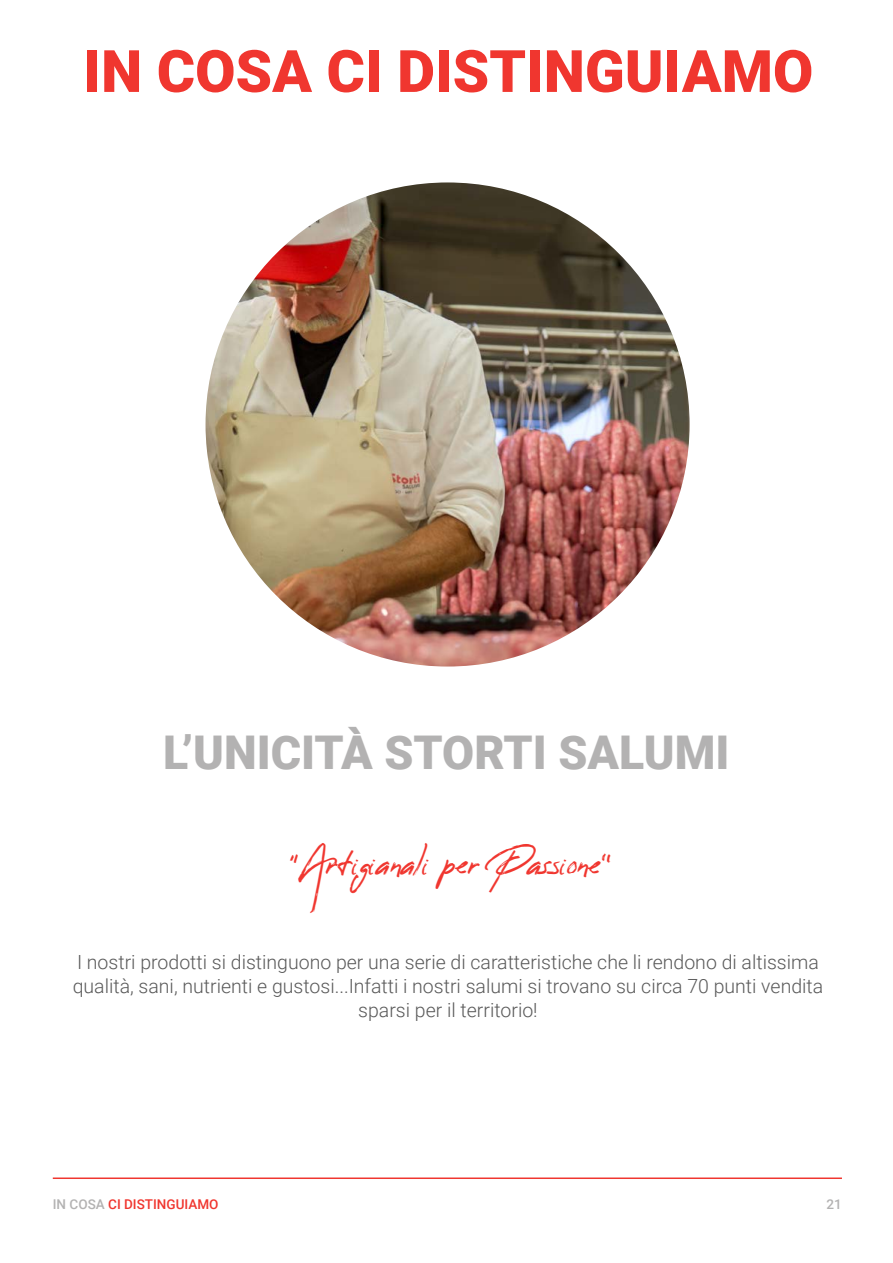
<style>
.page{position:relative;width:893px;height:1263px;background:#fff}
.page>*{position:absolute;margin:0;border:0;box-sizing:border-box;transform-origin:0 0}
.t1{font:900 58.5px "Roboto";color:#f0362f}
.t2{font:900 46.5px "Roboto";color:#b3b2b2}
.t3{font:28.5px "Reey";color:#f0362f}
.t4{font:300 19.5px/24px "Roboto";color:#595959;text-align:center}
.t5{font:500 13.5px "Roboto";color:#f0362f}
.t6{font:500 13.5px "Roboto";color:#b3b2b2}
.s1{color:#b3b2b2}
</style>
<div class="page">
<hr style="left:53px;top:1177px;width:789px;height:2px;background:#f0362f">
<img style="left:206px;top:182px;width:484px;height:484px;border-radius:242px">
<h1 class="t1" style="left:83px;top:30px;width:731px">IN COSA CI DISTINGUIAMO</h1>
<h2 class="t2" style="left:163px;top:720px;width:568px">L’UNICITÀ STORTI SALUMI</h2>
<h3 class="t3" style="left:289px;top:849px;width:324px">“Artigianali per Passione”</h3>
<p class="t4" style="left:73px;top:949px;width:752px">I nostri prodotti si distinguono per una serie di caratteristiche che li rendono di altissima qualità, sani, nutrienti e gustosi...Infatti i nostri salumi si trovano su circa 70 punti vendita sparsi per il territorio!</p>
<p class="t5" style="left:53px;top:1194px;width:167px"><span class="s1">IN COSA</span> CI DISTINGUIAMO</p>
<p class="t6" style="left:827px;top:1194px;width:17px">21</p>
</div>
